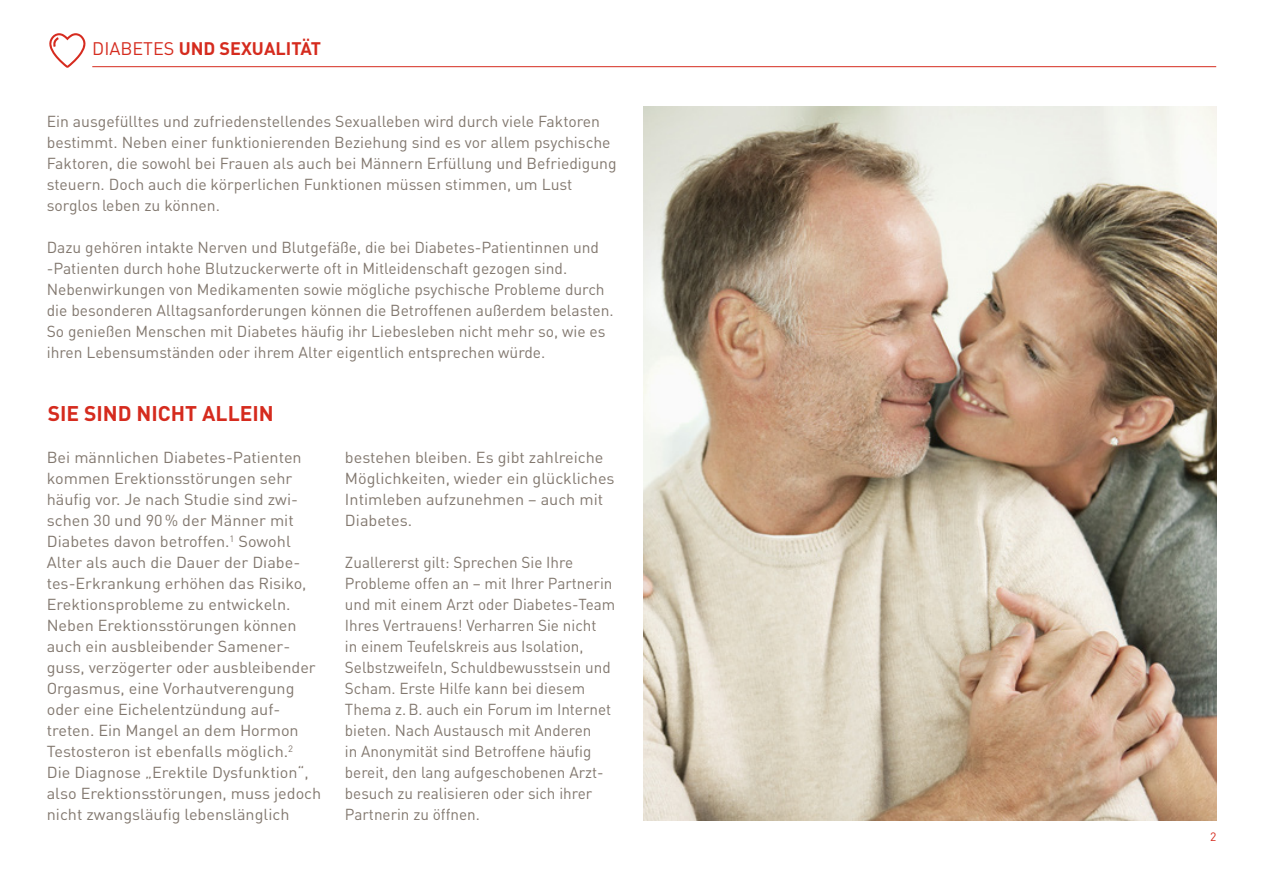
<style>
.page{position:relative;width:1263px;height:893px;background:#fff}
.page>*{position:absolute;margin:0;border:0;box-sizing:border-box;transform-origin:0 0}
.t1{font:700 21px "DIN";color:#d52b1e}
.t2{font:700 18px "DIN";color:#d52b1e}
.t3{font:15.75px/21px "DIN";color:#82786f}
.t4{font:12px "DIN";color:#d52b1e}
.s1{font-weight:400}
</style>
<div class="page">
<hr style="left:92px;top:66px;width:1124px;height:1px;background:#d52b1e">
<svg style="left:49px;top:33px;width:37px;height:35px"></svg>
<img style="left:643px;top:106px;width:573px;height:714px">
<p class="t2" style="left:92px;top:37px;width:230px"><span class="s1">DIABETES</span> UND SEXUALITÄT</p>
<p class="t3" style="left:47px;top:111px;width:571px">Ein ausgefülltes und zufriedenstellendes Sexualleben wird durch viele Faktoren bestimmt. Neben einer funktionierenden Beziehung sind es vor allem psychische Faktoren, die sowohl bei Frauen als auch bei Männern Erfüllung und Befriedigung steuern. Doch auch die körperlichen Funktionen müssen stimmen, um Lust sorglos leben zu können.</p>
<p class="t3" style="left:47px;top:237px;width:568px">Dazu gehören intakte Nerven und Blutgefäße, die bei Diabetes-Patientinnen und -Patienten durch hohe Blutzuckerwerte oft in Mitleidenschaft gezogen sind.<br>Nebenwirkungen von Medikamenten sowie mögliche psychische Probleme durch die besonderen Alltagsanforderungen können die Betroffenen außerdem belasten.<br>So genießen Menschen mit Diabetes häufig ihr Liebesleben nicht mehr so, wie es ihren Lebensumständen oder ihrem Alter eigentlich entsprechen würde.</p>
<h1 class="t1" style="left:48px;top:400px;width:228px">SIE SIND NICHT ALLEIN</h1>
<p class="t3" style="left:47px;top:447px;width:276px">Bei männlichen Diabetes-Patienten kommen Erektionsstörungen sehr häufig vor. Je nach Studie sind zwi&shy;schen 30 und 90% der Männer mit Diabetes davon betroffen.<sup>1</sup> Sowohl Alter als auch die Dauer der Diabe&shy;tes-Erkrankung erhöhen das Risiko, Erektionsprobleme zu entwickeln.<br>Neben Erektionsstörungen können auch ein ausbleibender Samener&shy;guss, verzögerter oder ausbleibender Orgasmus, eine Vorhautverengung oder eine Eichelentzündung auf&shy;treten. Ein Mangel an dem Hormon Testosteron ist ebenfalls möglich.<sup>2<br></sup>Die Diagnose „Erektile Dysfunktion“, also Erektionsstörungen, muss jedoch nicht zwangsläufig lebenslänglich</p>
<p class="t3" style="left:345px;top:447px;width:271px">bestehen bleiben. Es gibt zahlreiche<br>Möglichkeiten, wieder ein glückliches<br>Intimleben aufzunehmen – auch mit<br>Diabetes.</p>
<p class="t3" style="left:345px;top:552px;width:272px">Zuallererst gilt: Sprechen Sie Ihre Probleme offen an – mit Ihrer Partnerin und mit einem Arzt oder Diabetes-Team Ihres Vertrauens! Verharren Sie nicht<br>in einem Teufelskreis aus Isolation, Selbstzweifeln, Schuldbewusstsein und Scham. Erste Hilfe kann bei diesem Thema z.B. auch ein Forum im Internet bieten. Nach Austausch mit Anderen<br>in Anonymität sind Betroffene häufig bereit, den lang aufgeschobenen Arzt&shy;besuch zu realisieren oder sich ihrer Partnerin zu öffnen.</p>
<p class="t4" style="left:1210px;top:829px;width:8px">2</p>
</div>
